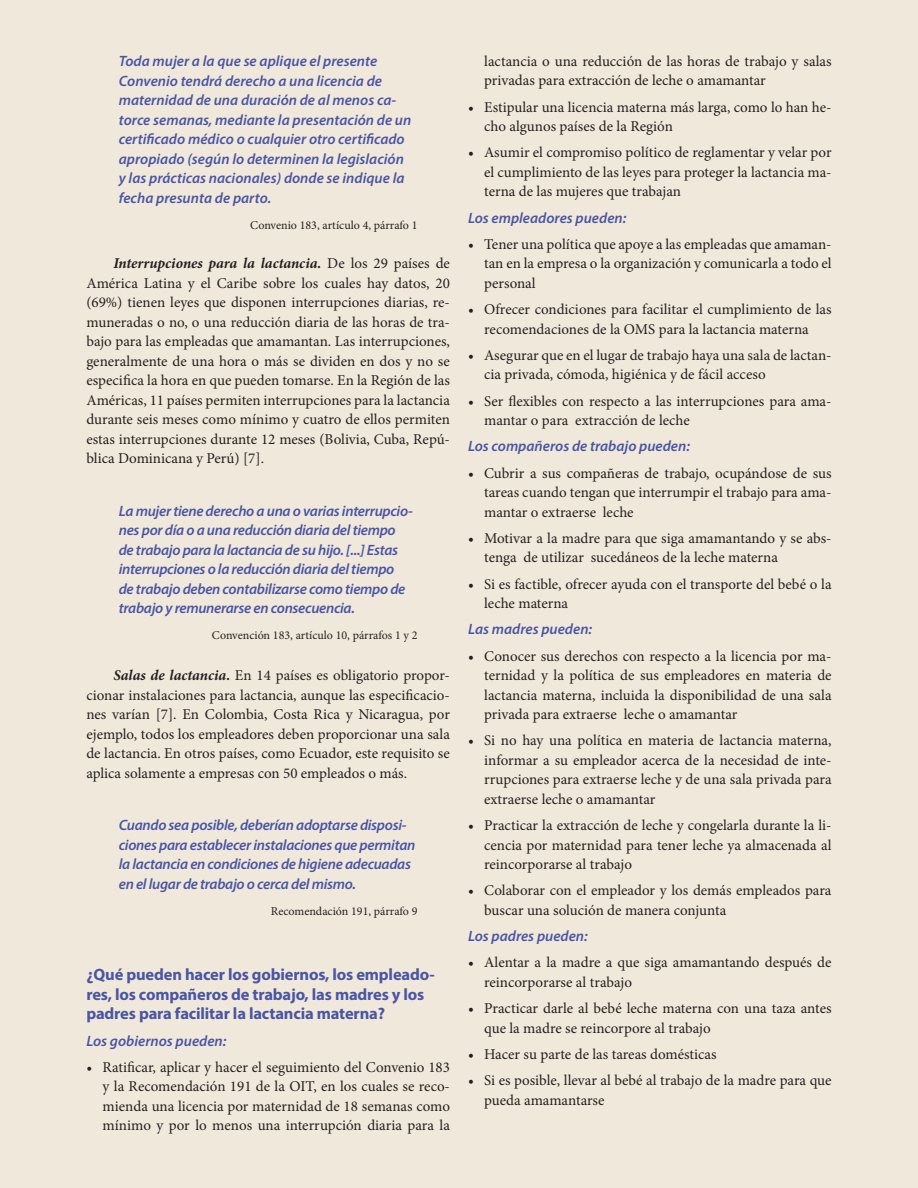
<style>
.page{position:relative;width:918px;height:1188px;background:#f0e9db}
.page>*{position:absolute;margin:0;border:0;box-sizing:border-box;transform-origin:0 0}
.Subtitle_1{font:700 16.5px/19.5px "Myriad Pro";letter-spacing:-.01em;color:#4a55a4}
.Bullets{font:15px/19.5px "Minion Pro";color:#231f20}
.Paragraph{font:15px/19.5px "Minion Pro";color:#231f20;text-align:justify}
.Subtitle_2{font:italic 600 15px/19.5px "Myriad Pro";letter-spacing:-.015em;color:#4a55a4}
.footnote{font:12px "Minion Pro";color:#231f20}
.s1{font-weight:700;font-style:italic}
</style>
<div class="page">
<p class="Subtitle_2" style="left:119px;top:51px;width:294px">Toda mujer a la que se aplique el presente Convenio tendrá derecho a una licencia de maternidad de una duración de al menos ca&shy;torce semanas, mediante la presentación de un certificado médico o cualquier otro certificado apropiado (según lo determinen la legislación y las prácticas nacionales) donde se indique la fecha presunta de parto.</p>
<p class="footnote" style="left:250px;top:217px;width:169px">Convenio 183, artículo 4, párrafo 1</p>
<p class="Paragraph" style="left:86px;top:254px;width:365px;text-indent:27px"><span class="s1">Interrupciones para la lactancia.</span> De los 29 países de América Latina y el Caribe sobre los cuales hay datos, 20 (69%) tienen leyes que disponen interrupciones diarias, re&shy;muneradas o no, o una reducción diaria de las horas de tra&shy;bajo para las empleadas que amamantan. Las interrupciones, generalmente de una hora o más se dividen en dos y no se especifica la hora en que pueden tomarse. En la Región de las Américas, 11 países permiten interrupciones para la lactancia durante seis meses como mínimo y cuatro de ellos permiten estas interrupciones durante 12 meses (Bolivia, Cuba, Repú&shy;blica Dominicana y Perú) [7].</p>
<p class="Subtitle_2" style="left:119px;top:500px;width:296px">La mujer tiene derecho a una o varias interrupcio&shy;nes por día o a una reducción diaria del tiempo de trabajo para la lactancia de su hijo. [...] Estas interrupciones o la reducción diaria del tiempo de trabajo deben contabilizarse como tiempo de trabajo y remunerarse en consecuencia.</p>
<p class="footnote" style="left:212px;top:627px;width:207px">Convención 183, artículo 10, párrafos 1 y 2</p>
<p class="Paragraph" style="left:86px;top:666px;width:365px;text-indent:27px"><span class="s1">Salas de lactancia.</span> En 14 países es obligatorio propor&shy;cionar instalaciones para lactancia, aunque las especificacio&shy;nes varían [7]. En Colombia, Costa Rica y Nicaragua, por ejemplo, todos los empleadores deben proporcionar una sala de lactancia. En otros países, como Ecuador, este requisito se aplica solamente a empresas con 50 empleados o más.</p>
<p class="Subtitle_2" style="left:119px;top:815px;width:298px">Cuando sea posible, deberían adoptarse disposi&shy;ciones para establecer instalaciones que permitan la lactancia en condiciones de higiene adecuadas en el lugar de trabajo o cerca del mismo.</p>
<p class="footnote" style="left:271px;top:903px;width:148px">Recomendación 191, párrafo 9</p>
<p class="Subtitle_1" style="left:86px;top:965px;width:350px">¿Qué pueden hacer los gobiernos, los empleado&shy;res, los compañeros de trabajo, las madres y los padres para facilitar la lactancia materna?</p>
<p class="Subtitle_2" style="left:86px;top:1031px;width:141px">Los gobiernos pueden:</p>
<p class="Bullets" style="left:103px;top:1057px;width:349px;text-align:justify;text-indent:-16px">• Ratificar, aplicar y hacer el seguimiento del Convenio 183 y la Recomendación 191 de la OIT, en los cuales se reco&shy;mienda una licencia por maternidad de 18 semanas como mínimo y por lo menos una interrupción diaria para la</p>
<p class="Bullets" style="left:484px;top:52px;width:349px">lactancia o una reducción de las horas de trabajo y salas privadas para extracción de leche o amamantar</p>
<p class="Bullets" style="left:484px;top:97px;width:349px;text-indent:-16px">• Estipular una licencia materna más larga, como lo han he&shy;cho algunos países de la Región</p>
<p class="Bullets" style="left:484px;top:143px;width:349px;text-align:justify;text-indent:-16px">• Asumir el compromiso político de reglamentar y velar por el cumplimiento de las leyes para proteger la lactancia ma&shy;terna de las mujeres que trabajan</p>
<p class="Subtitle_2" style="left:468px;top:208px;width:160px">Los empleadores pueden:</p>
<p class="Bullets" style="left:484px;top:235px;width:349px;text-align:justify;text-indent:-16px">• Tener una política que apoye a las empleadas que amaman&shy;tan en la empresa o la organización y comunicarla a todo el personal</p>
<p class="Bullets" style="left:468px;top:300px;width:365px;text-align:center">• Ofrecer condiciones para facilitar el cumplimiento de las recomendaciones de la OMS para la lactancia materna</p>
<p class="Bullets" style="left:484px;top:346px;width:349px;text-indent:-16px">• Asegurar que en el lugar de trabajo haya una sala de lactan&shy;cia privada, cómoda, higiénica y de fácil acceso</p>
<p class="Bullets" style="left:484px;top:391px;width:349px;text-indent:-16px">• Ser flexibles con respecto a las interrupciones para ama&shy;mantar o para extracción de leche</p>
<p class="Subtitle_2" style="left:468px;top:436px;width:223px">Los compañeros de trabajo pueden:</p>
<p class="Bullets" style="left:484px;top:463px;width:349px;text-align:justify;text-indent:-16px">• Cubrir a sus compañeras de trabajo, ocupándose de sus tareas cuando tengan que interrumpir el trabajo para ama&shy;mantar o extraerse leche</p>
<p class="Bullets" style="left:484px;top:529px;width:349px;text-indent:-16px">• Motivar a la madre para que siga amamantando y se abs&shy;tenga de utilizar sucedáneos de la leche materna</p>
<p class="Bullets" style="left:484px;top:574px;width:349px;text-indent:-16px">• Si es factible, ofrecer ayuda con el transporte del bebé o la leche materna</p>
<p class="Subtitle_2" style="left:468px;top:619px;width:126px">Las madres pueden:</p>
<p class="Bullets" style="left:484px;top:646px;width:349px;text-align:justify;text-indent:-16px">• Conocer sus derechos con respecto a la licencia por ma&shy;ternidad y la política de sus empleadores en materia de lactancia materna, incluida la disponibilidad de una sala privada para extraerse leche o amamantar</p>
<p class="Bullets" style="left:484px;top:731px;width:349px;text-align:justify;text-indent:-16px">• Si no hay una política en materia de lactancia materna, informar a su empleador acerca de la necesidad de inte&shy;rrupciones para extraerse leche y de una sala privada para extraerse leche o amamantar</p>
<p class="Bullets" style="left:484px;top:816px;width:349px;text-align:justify;text-indent:-16px">• Practicar la extracción de leche y congelarla durante la li&shy;cencia por maternidad para tener leche ya almacenada al reincorporarse al trabajo</p>
<p class="Bullets" style="left:484px;top:881px;width:349px;text-indent:-16px">• Colaborar con el empleador y los demás empleados para buscar una solución de manera conjunta</p>
<p class="Subtitle_2" style="left:468px;top:926px;width:121px">Los padres pueden:</p>
<p class="Bullets" style="left:484px;top:953px;width:349px;text-indent:-16px">• Alentar a la madre a que siga amamantando después de reincorporarse al trabajo</p>
<p class="Bullets" style="left:484px;top:999px;width:349px;text-indent:-16px">• Practicar darle al bebé leche materna con una taza antes que la madre se reincorpore al trabajo</p>
<p class="Bullets" style="left:468px;top:1045px;width:250px">• Hacer su parte de las tareas domésticas</p>
<p class="Bullets" style="left:484px;top:1071px;width:349px;text-indent:-16px">• Si es posible, llevar al bebé al trabajo de la madre para que pueda amamantarse</p>
</div>
